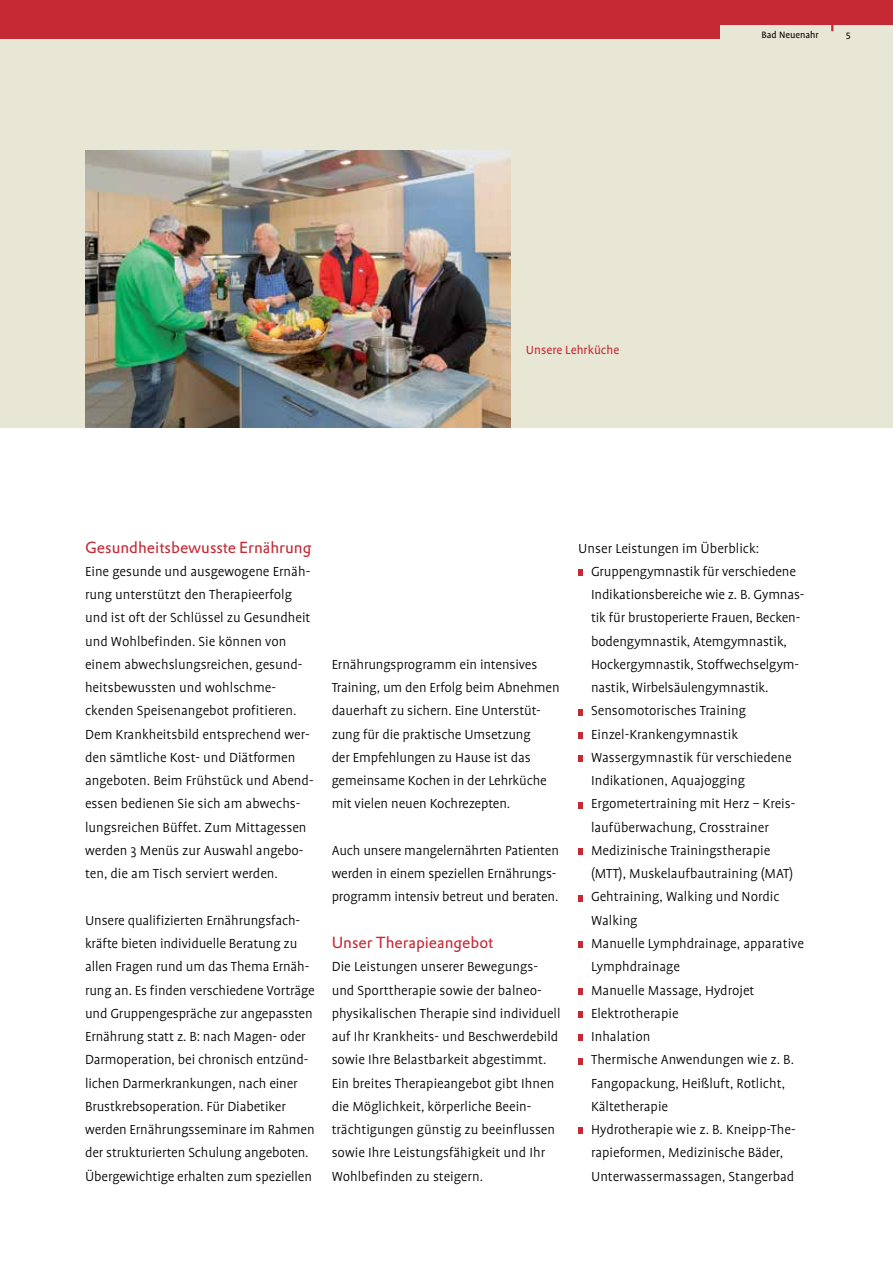
<style>
.page{position:relative;width:893px;height:1263px;background:#fff}
.page>*{position:absolute;margin:0;border:0;box-sizing:border-box;transform-origin:0 0}
.t1{font:15.75px "DTL Prokyon T";color:#c42934}
.t2{font:300 15px/23.2px "Profile";color:#000}
.t3{font:13.5px "Profile";color:#c42934}
.t4{font:10.5px "Profile";color:#000}
.t5{font:10.5px "Profile NO";color:#000}
</style>
<div class="page">
<div style="left:0;top:0;width:893px;height:427px;background:#e8e6d4"></div>
<div style="left:0;top:0;width:893px;height:38px;background:#c42934"></div>
<div style="left:721px;top:25px;width:172px;height:23px;background:#e8e6d4"></div>
<svg style="left:831px;top:25px;width:2px;height:6px"></svg>
<img style="left:85px;top:151px;width:425px;height:276px">
<svg style="left:578px;top:569px;width:5px;height:7px"></svg>
<svg style="left:578px;top:709px;width:5px;height:6px"></svg>
<svg style="left:578px;top:732px;width:5px;height:7px"></svg>
<svg style="left:578px;top:755px;width:5px;height:7px"></svg>
<svg style="left:578px;top:802px;width:5px;height:6px"></svg>
<svg style="left:578px;top:848px;width:5px;height:7px"></svg>
<svg style="left:578px;top:895px;width:5px;height:6px"></svg>
<svg style="left:578px;top:941px;width:5px;height:7px"></svg>
<svg style="left:578px;top:988px;width:5px;height:6px"></svg>
<svg style="left:578px;top:1011px;width:5px;height:7px"></svg>
<svg style="left:578px;top:1034px;width:5px;height:7px"></svg>
<svg style="left:578px;top:1058px;width:5px;height:6px"></svg>
<svg style="left:578px;top:1127px;width:5px;height:7px"></svg>
<p class="t4" style="left:762px;top:30px;width:59px">Bad Neuenahr</p>
<p class="t5" style="left:846px;top:31px;width:7px">5</p>
<p class="t3" style="left:526px;top:343px;width:95px">Unsere Lehrküche</p>
<p class="t1" style="left:85px;top:537px;width:228px">Gesundheitsbewusste Ernährung</p>
<p class="t2" style="left:85px;top:560px;width:230px">Eine gesunde und ausgewogene Ernäh&shy;rung unterstützt den Therapieerfolg und ist oft der Schlüssel zu Gesundheit und Wohlbefinden. Sie können von einem abwechslungsreichen, gesund&shy;heitsbewussten und wohlschme&shy;ckenden Speisenangebot profitieren.<br>Dem Krankheitsbild entsprechend wer&shy;den sämtliche Kost- und Diätformen angeboten. Beim Frühstück und Abend&shy;essen bedienen Sie sich am abwechs&shy;lungsreichen Büffet. Zum Mittagessen werden 3 Menüs zur Auswahl angebo&shy;ten, die am Tisch serviert werden.</p>
<p class="t2" style="left:85px;top:909px;width:231px">Unsere qualifizierten Ernährungsfach&shy;kräfte bieten individuelle Beratung zu allen Fragen rund um das Thema Ernäh&shy;rung an. Es finden verschiedene Vorträge und Gruppengespräche zur angepassten Ernährung statt z. B: nach Magen- oder Darmoperation, bei chronisch entzünd&shy;lichen Darmerkrankungen, nach einer Brustkrebsoperation. Für Diabetiker werden Ernährungsseminare im Rahmen der strukturierten Schulung angeboten.<br>Übergewichtige erhalten zum speziellen</p>
<p class="t2" style="left:332px;top:653px;width:230px">Ernährungsprogramm ein intensives Training, um den Erfolg beim Abnehmen dauerhaft zu sichern. Eine Unterstüt&shy;zung für die praktische Umsetzung<br>der Empfehlungen zu Hause ist das gemeinsame Kochen in der Lehrküche mit vielen neuen Kochrezepten.</p>
<p class="t2" style="left:332px;top:839px;width:229px">Auch unsere mangelernährten Patienten werden in einem speziellen Ernährungs&shy;programm intensiv betreut und beraten.</p>
<p class="t1" style="left:332px;top:932px;width:163px">Unser Therapieangebot</p>
<p class="t2" style="left:332px;top:955px;width:230px">Die Leistungen unserer Bewegungs&shy;und Sporttherapie sowie der balneo&shy;physikalischen Therapie sind individuell auf Ihr Krankheits- und Beschwerdebild sowie Ihre Belastbarkeit abgestimmt.<br>Ein breites Therapieangebot gibt Ihnen die Möglichkeit, körperliche Beein&shy;trächtigungen günstig zu beeinflussen sowie Ihre Leistungsfähigkeit und Ihr Wohlbefinden zu steigern.</p>
<p class="t2" style="left:591px;top:537px;width:215px;text-indent:-13px">Unser Leistungen im Überblick:<br>Gruppengymnastik für verschiedene<br>Indikationsbereiche wie z. B. Gymnas&shy;tik für brustoperierte Frauen, Becken&shy;bodengymnastik, Atemgymnastik,<br>Hockergymnastik, Stoffwechselgym&shy;nastik, Wirbelsäulengymnastik.<br>Sensomotorisches Training<br>Einzel-Krankengymnastik<br>Wassergymnastik für verschiedene<br>Indikationen, Aquajogging<br>Ergometertraining mit Herz – Kreis&shy;laufüberwachung, Crosstrainer<br>Medizinische Trainingstherapie (MTT), Muskelaufbautraining (MAT)<br>Gehtraining, Walking und Nordic<br>Walking<br>Manuelle Lymphdrainage, apparative<br>Lymphdrainage<br>Manuelle Massage, Hydrojet<br>Elektrotherapie<br>Inhalation<br>Thermische Anwendungen wie z. B.<br>Fangopackung, Heißluft, Rotlicht,<br>Kältetherapie<br>Hydrotherapie wie z. B. Kneipp-The&shy;rapieformen, Medizinische Bäder,<br>Unterwassermassagen, Stangerbad</p>
</div>
